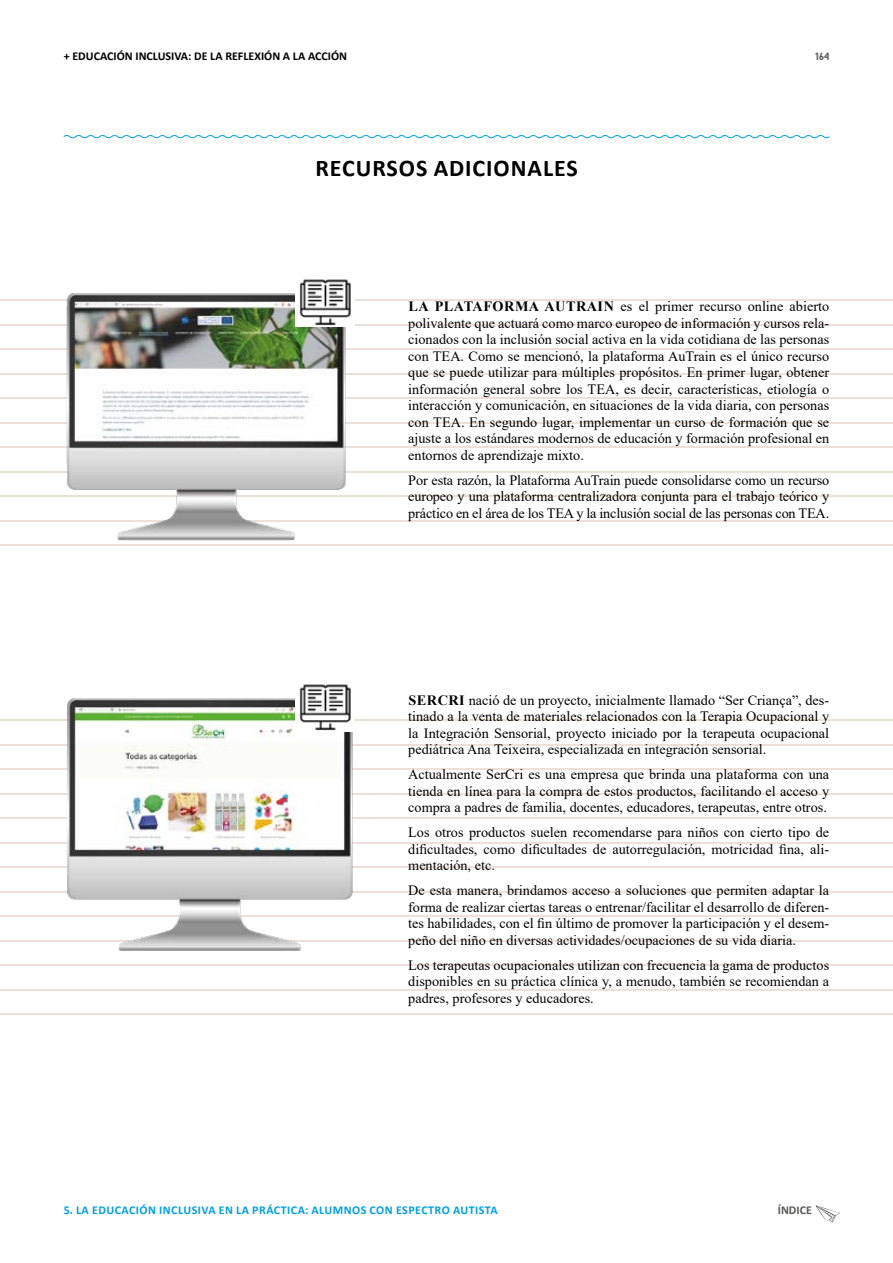
<style>
.page{position:relative;width:893px;height:1263px;background:#fff}
.page>*{position:absolute;margin:0;border:0;box-sizing:border-box;transform-origin:0 0}
.t1{font:700 24px "Calibri";letter-spacing:.04em;color:#000}
.t2{font:14.25px/16.5px "Times New Roman";color:#000;text-align:justify}
.t3{font:700 12px "Calibri";letter-spacing:.04em;color:#009fe3}
.t4{font:700 12px "Calibri";color:#000}
.t5{font:700 12px "Calibri";color:#575756}
.t6{font:700 10.5px "Baron Neue";color:#5a5a59}
.s1{font-weight:700}
</style>
<div class="page">
<svg style="left:816px;top:1205px;width:24px;height:17px"></svg>
<hr style="left:0;top:719px;width:893px;height:2px;background:#ede0d9">
<hr style="left:0;top:744px;width:893px;height:1px;background:#ede0d9">
<hr style="left:0;top:768px;width:893px;height:2px;background:#ede0d9">
<hr style="left:0;top:793px;width:893px;height:1px;background:#ede0d9">
<hr style="left:0;top:817px;width:893px;height:2px;background:#ede0d9">
<hr style="left:0;top:842px;width:893px;height:2px;background:#ede0d9">
<hr style="left:0;top:867px;width:893px;height:1px;background:#ede0d9">
<hr style="left:0;top:891px;width:893px;height:2px;background:#ede0d9">
<hr style="left:0;top:916px;width:893px;height:1px;background:#ede0d9">
<hr style="left:0;top:940px;width:893px;height:2px;background:#ede0d9">
<hr style="left:0;top:965px;width:893px;height:1px;background:#ede0d9">
<hr style="left:0;top:989px;width:893px;height:2px;background:#ede0d9">
<hr style="left:0;top:1014px;width:893px;height:1px;background:#ede0d9">
<hr style="left:0;top:299px;width:893px;height:2px;background:#ede0d9">
<hr style="left:0;top:324px;width:893px;height:1px;background:#ede0d9">
<hr style="left:0;top:348px;width:893px;height:2px;background:#ede0d9">
<hr style="left:0;top:373px;width:893px;height:1px;background:#ede0d9">
<hr style="left:0;top:397px;width:893px;height:2px;background:#ede0d9">
<hr style="left:0;top:422px;width:893px;height:1px;background:#ede0d9">
<hr style="left:0;top:446px;width:893px;height:2px;background:#ede0d9">
<hr style="left:0;top:471px;width:893px;height:1px;background:#ede0d9">
<hr style="left:0;top:495px;width:893px;height:2px;background:#ede0d9">
<hr style="left:0;top:520px;width:893px;height:1px;background:#ede0d9">
<hr style="left:0;top:544px;width:893px;height:2px;background:#ede0d9">
<img style="left:64px;top:293px;width:285px;height:248px">
<img style="left:64px;top:698px;width:292px;height:253px">
<img style="left:295px;top:279px;width:60px;height:48px">
<img style="left:295px;top:684px;width:60px;height:47px">
<svg style="left:63px;top:135px;width:767px;height:4px"></svg>
<p class="t4" style="left:64px;top:48px;width:285px">+ EDUCACIÓN INCLUSIVA: DE LA REFLEXIÓN A LA ACCIÓN</p>
<h1 class="t1" style="left:315px;top:151px;width:264px">RECURSOS ADICIONALES</h1>
<p class="t6" style="left:816px;top:50px;width:15px">164</p>
<p class="t2" style="left:408px;top:298px;width:422px"><span class="s1">LA PLATAFORMA AUTRAIN</span> es el primer recurso online abierto polivalente que actuará como marco europeo de información y cursos rela&shy;cionados con la inclusión social activa en la vida cotidiana de las personas con TEA. Como se mencionó, la plataforma AuTrain es el único recurso que se puede utilizar para múltiples propósitos. En primer lugar, obtener información general sobre los TEA, es decir, características, etiología o interacción y comunicación, en situaciones de la vida diaria, con personas con TEA. En segundo lugar, implementar un curso de formación que se ajuste a los estándares modernos de educación y formación profesional en entornos de aprendizaje mixto.</p>
<p class="t2" style="left:408px;top:471px;width:423px">Por esta razón, la Plataforma AuTrain puede consolidarse como un recurso europeo y una plataforma centralizadora conjunta para el trabajo teórico y práctico en el área de los TEA y la inclusión social de las personas con TEA.</p>
<p class="t2" style="left:408px;top:691px;width:422px"><span class="s1">SERCRI</span> nació de un proyecto, inicialmente llamado “Ser Criança”, des&shy;tinado a la venta de materiales relacionados con la Terapia Ocupacional y la Integración Sensorial, proyecto iniciado por la terapeuta ocupacional pediátrica Ana Teixeira, especializada en integración sensorial.</p>
<p class="t2" style="left:408px;top:765px;width:422px">Actualmente SerCri es una empresa que brinda una plataforma con una tienda en línea para la compra de estos productos, facilitando el acceso y compra a padres de familia, docentes, educadores, terapeutas, entre otros.</p>
<p class="t2" style="left:408px;top:824px;width:422px">Los otros productos suelen recomendarse para niños con cierto tipo de dificultades, como dificultades de autorregulación, motricidad fina, ali&shy;mentación, etc.</p>
<p class="t2" style="left:408px;top:882px;width:422px">De esta manera, brindamos acceso a soluciones que permiten adaptar la forma de realizar ciertas tareas o entrenar/facilitar el desarrollo de diferen&shy;tes habilidades, con el fin último de promover la participación y el desem&shy;peño del niño en diversas actividades/ocupaciones de su vida diaria.</p>
<p class="t2" style="left:408px;top:956px;width:422px">Los terapeutas ocupacionales utilizan con frecuencia la gama de productos disponibles en su práctica clínica y, a menudo, también se recomiendan a padres, profesores y educadores.</p>
<p class="t3" style="left:64px;top:1202px;width:435px">5. LA EDUCACIÓN INCLUSIVA EN LA PRÁCTICA: ALUMNOS CON ESPECTRO AUTISTA</p>
<p class="t5" style="left:778px;top:1202px;width:36px">ÍNDICE</p>
</div>
